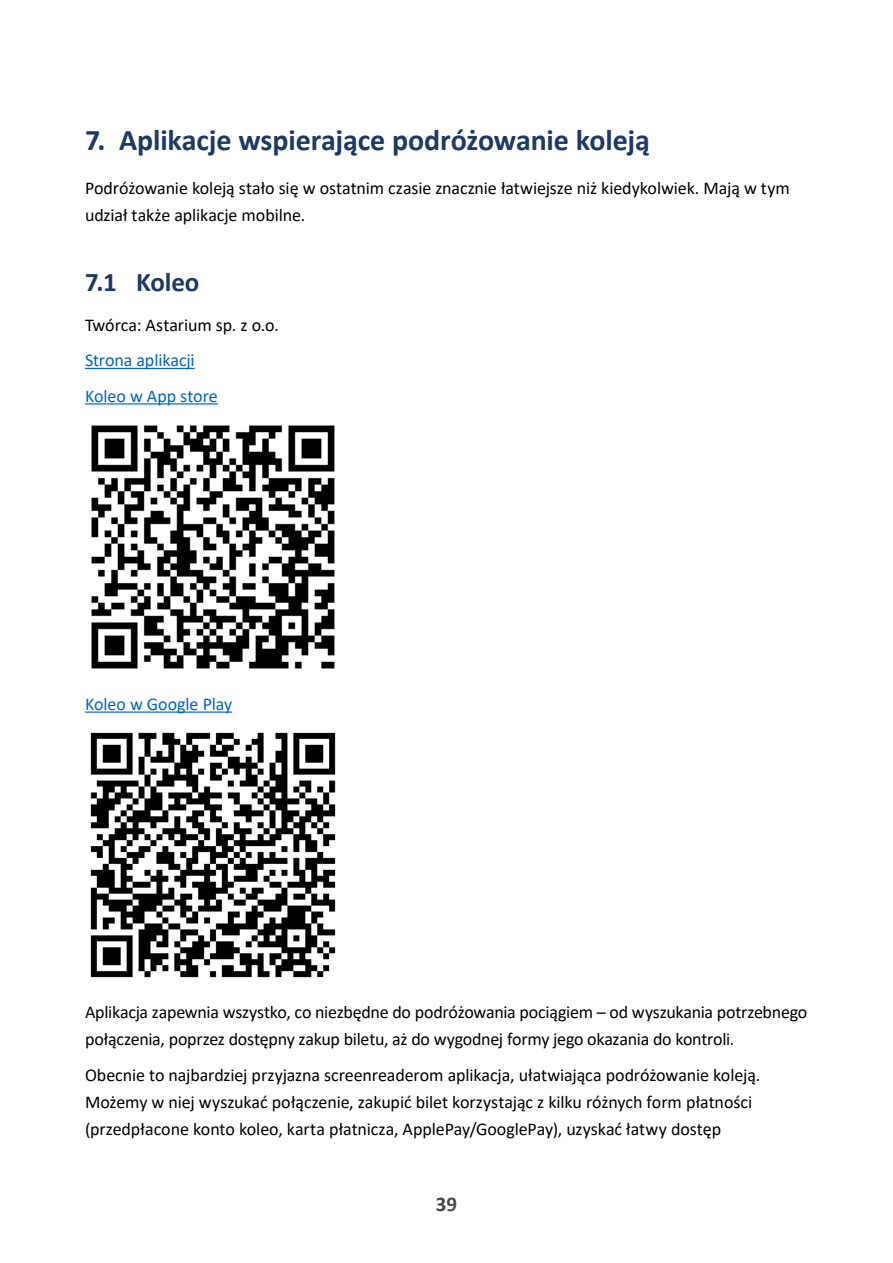
<style>
.page{position:relative;width:893px;height:1263px;background:#fff}
.page>*{position:absolute;margin:0;border:0;box-sizing:border-box;transform-origin:0 0}
.H2_rozdział{font:700 30px "Calibri";letter-spacing:-.005em;color:#1f3864}
.H3_podtytul{font:700 27px "Calibri";letter-spacing:-.005em;color:#1f3864}
.t1{font:700 21px "Calibri";color:#474746}
.Tekst_bez_wcięcia{font:18px/27px "Calibri";letter-spacing:-.01em;color:#000}
.Tekst_bez_wcięcia-2{font:18px "Calibri";letter-spacing:-.005em;color:#0563c1}
</style>
<div class="page">
<hr style="left:85px;top:368px;width:110px;height:1px;background:#0563c1">
<hr style="left:85px;top:403px;width:133px;height:1px;background:#0563c1">
<hr style="left:85px;top:711px;width:147px;height:2px;background:#0563c1">
<img style="left:91px;top:425px;width:244px;height:244px">
<img style="left:90px;top:732px;width:246px;height:246px">
<h2 class="H2_rozdział" style="left:85px;top:119px;width:566px">7. Aplikacje wspierające podróżowanie koleją</h2>
<p class="Tekst_bez_wcięcia" style="left:85px;top:174px;width:706px">Podróżowanie koleją stało się w ostatnim czasie znacznie łatwiejsze niż kiedykolwiek. Mają w tym udział także aplikacje mobilne.</p>
<h3 class="H3_podtytul" style="left:85px;top:263px;width:116px">7.1 Koleo</h3>
<p class="Tekst_bez_wcięcia" style="left:85px;top:311px;width:195px">Twórca: Astarium sp. z o.o.</p>
<p class="Tekst_bez_wcięcia-2" style="left:85px;top:348px;width:111px">Strona aplikacji</p>
<p class="Tekst_bez_wcięcia-2" style="left:85px;top:383px;width:134px">Koleo w App store</p>
<p class="Tekst_bez_wcięcia-2" style="left:85px;top:692px;width:149px">Koleo w Google Play</p>
<p class="Tekst_bez_wcięcia" style="left:85px;top:998px;width:724px">Aplikacja zapewnia wszystko, co niezbędne do podróżowania pociągiem – od wyszukania potrzebnego połączenia, poprzez dostępny zakup biletu, aż do wygodnej formy jego okazania do kontroli.</p>
<p class="Tekst_bez_wcięcia" style="left:85px;top:1061px;width:677px">Obecnie to najbardziej przyjazna screenreaderom aplikacja, ułatwiająca podróżowanie koleją.<br>Możemy w niej wyszukać połączenie, zakupić bilet korzystając z kilku różnych form płatności (przedpłacone konto koleo, karta płatnicza, ApplePay/GooglePay), uzyskać łatwy dostęp</p>
<p class="t1" style="left:436px;top:1189px;width:23px">39</p>
</div>
